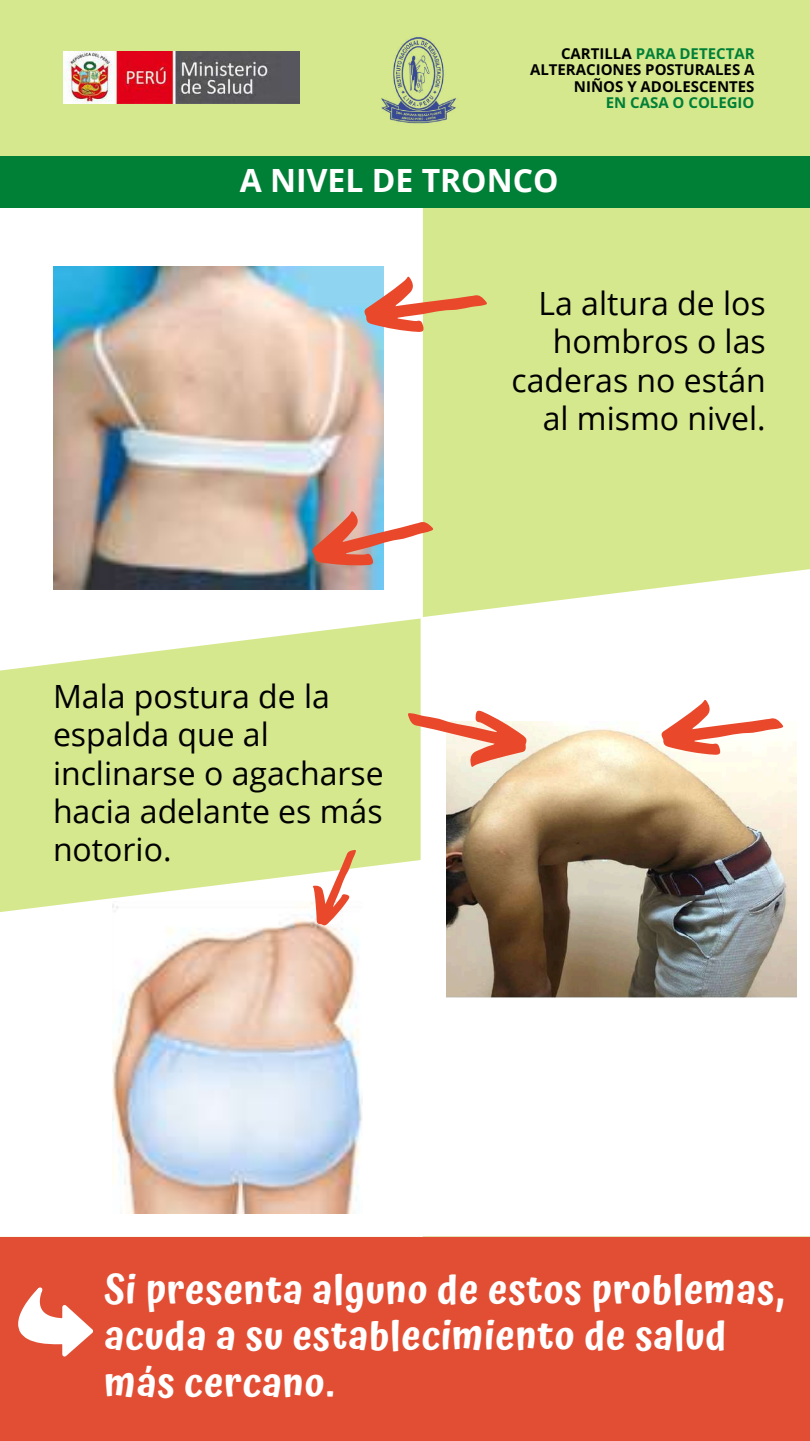
<style>
.page{position:relative;width:810px;height:1441px;background:#fff}
.page>*{position:absolute;margin:0;border:0;box-sizing:border-box;transform-origin:0 0}
.t1{font:600 39px/46.5px "Atma";letter-spacing:.02em;color:#fff}
.t2{font:32px/38.2px "Open Sans";color:#000}
.t3{font:700 32px "Open Sans";color:#fff}
.t4{font:700 15px/16.5px "Open Sans Hebrew";color:#000;text-align:right}
.t5{font:700 15px "Open Sans Hebrew";color:#008037}
.s1{color:#008037}
</style>
<div class="page">
<div style="left:0;top:0;width:810px;height:1440px;background:#d6e88e"></div>
<div style="left:0;top:1234px;width:810px;height:206px;background:#e24e34"></div>
<div style="left:0;top:208px;width:423px;height:362px;background:#fff"></div>
<svg style="left:0;top:570px;width:421px;height:289px"></svg>
<div style="left:421px;top:569px;width:389px;height:667px;background:#fff"></div>
<div style="left:0;top:156px;width:810px;height:52px;background:#008037"></div>
<img style="left:53px;top:266px;width:331px;height:323px">
<svg style="left:0;top:859px;width:423px;height:377px;background:#f9fbef"></svg>
<img style="left:113px;top:901px;width:250px;height:312px">
<svg style="left:306px;top:497px;width:132px;height:77px;background:#caada1"></svg>
<svg style="left:298px;top:839px;width:73px;height:92px"></svg>
<img style="left:447px;top:721px;width:350px;height:276px">
<svg style="left:398px;top:690px;width:135px;height:90px"></svg>
<svg style="left:659px;top:694px;width:126px;height:64px;background:#f8c8bd"></svg>
<svg style="left:362px;top:271px;width:125px;height:65px"></svg>
<svg style="left:18px;top:1287px;width:75px;height:69px"></svg>
<img style="left:381px;top:37px;width:75px;height:87px">
<img style="left:63px;top:52px;width:237px;height:51px">
<p class="t4" style="left:530px;top:45px;width:226px">CARTILLA <span class="s1">PARA DETECTAR<br></span>ALTERACIONES POSTURALES A<br>NIÑOS Y ADOLESCENTES</p>
<p class="t5" style="left:606px;top:92px;width:150px">EN CASA O COLEGIO</p>
<p class="t3" style="left:240px;top:158px;width:320px">A NIVEL DE TRONCO</p>
<p class="t2" style="left:53px;top:676px;width:332px">Mala postura de la espalda que al inclinarse o agacharse hacia adelante es más notorio.</p>
<p class="t2" style="left:512px;top:283px;width:256px;text-align:right">La altura de los hombros o las caderas no están al mismo nivel.</p>
<p class="t1" style="left:105px;top:1265px;width:681px">Si presenta alguno de estos problemas, acuda a su establecimiento de salud más cercano.</p>
</div>
